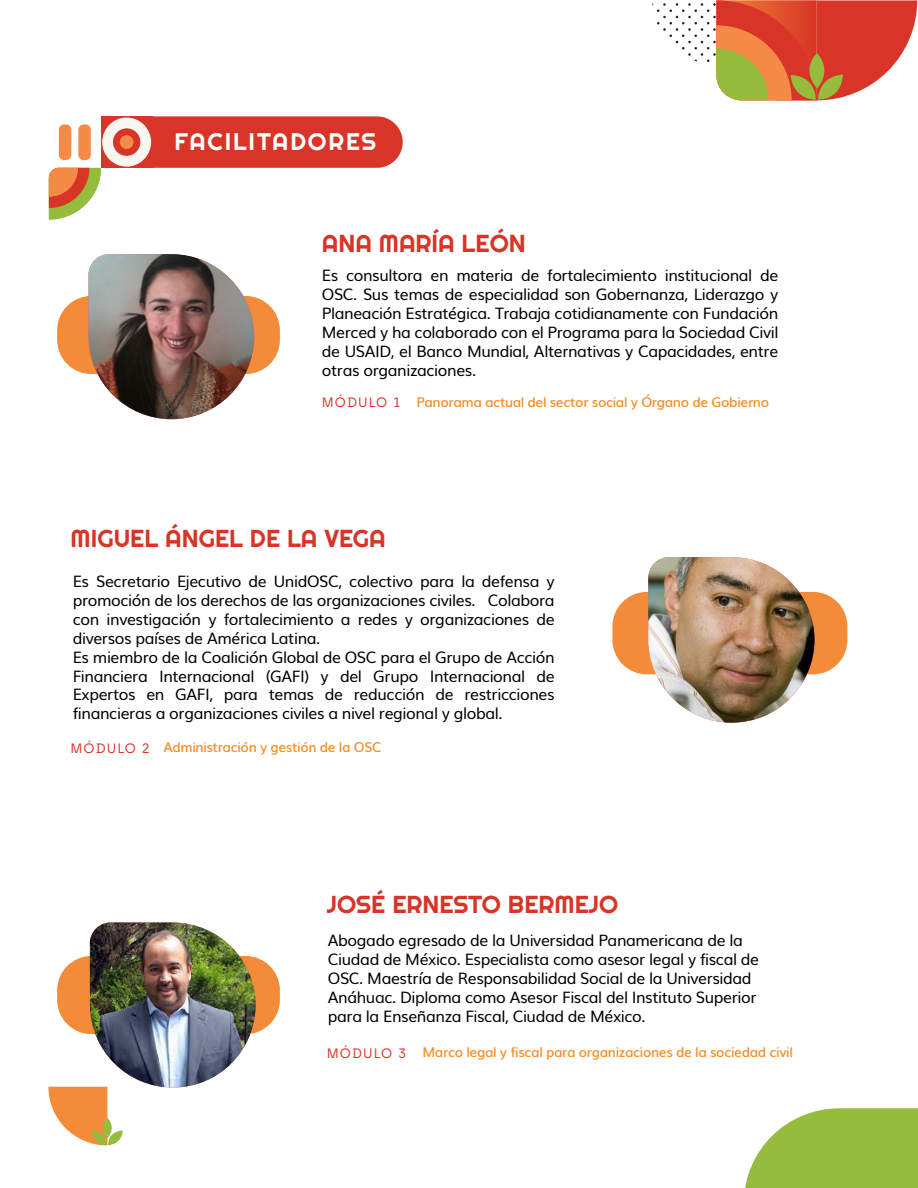
<style>
.page{position:relative;width:918px;height:1188px;background:#fff}
.page>*{position:absolute;margin:0;border:0;box-sizing:border-box;transform-origin:0 0}
.t1{font:24.6px "Righteous";color:#d83427}
.t2{font:24px "Righteous";letter-spacing:.08em;color:#fff}
.t3{font:15.75px/18.9px "Muli";letter-spacing:-.025em;color:#000}
.t4{font:600 13.5px "Muli";letter-spacing:-.025em;color:#f78e2a}
.s1{font-family:"Archia";font-weight:400;font-size:13.65px;color:#d83427}
</style>
<div class="page">
<div style="left:57px;top:296px;width:223px;height:78px;background:#f38b39;border-radius:34px"></div>
<div style="left:57px;top:956px;width:223px;height:78px;background:#f38b39;border-radius:34px"></div>
<img style="left:88px;top:254px;width:166px;height:165px">
<div style="left:612px;top:592px;width:235px;height:82px;background:#f38b39;border-radius:34px"></div>
<img style="left:648px;top:557px;width:167px;height:166px">
<svg style="left:652px;top:0;width:265px;height:101px"></svg>
<div style="left:103px;top:116px;width:300px;height:52px;background:#d83427;border-radius:26px"></div>
<svg style="left:101px;top:116px;width:51px;height:28px"></svg>
<svg style="left:49px;top:118px;width:102px;height:102px"></svg>
<div style="left:120px;top:135px;width:14px;height:14px;background:#f58b47;border-radius:50%"></div>
<img style="left:48px;top:923px;width:208px;height:223px">
<svg style="left:745px;top:1108px;width:173px;height:80px;background:#a3c557"></svg>
<h2 class="t2" style="left:175px;top:127px;width:203px">FACILITADORES</h2>
<h1 class="t1" style="left:322px;top:228px;width:205px">ANA MARÍA LEÓN</h1>
<p class="t3" style="left:322px;top:265px;width:458px;text-align:justify">Es consultora en materia de fortalecimiento institucional de OSC. Sus temas de especialidad son Gobernanza, Liderazgo y Planeación Estratégica. Trabaja cotidianamente con Fundación Merced y ha colaborado con el Programa para la Sociedad Civil de USAID, el Banco Mundial, Alternativas y Capacidades, entre otras organizaciones.</p>
<p class="t4" style="left:322px;top:391px;width:449px"><span class="s1">MÓDULO 1</span> Panorama actual del sector social y Órgano de Gobierno</p>
<h1 class="t1" style="left:71px;top:523px;width:317px">MIGUEL ÁNGEL DE LA VEGA</h1>
<p class="t3" style="left:73px;top:571px;width:484px">Es Secretario Ejecutivo de UnidOSC, colectivo para la defensa y promoción de los derechos de las organizaciones civiles. Colabora con investigación y fortalecimiento a redes y organizaciones de diversos países de América Latina.<br>Es miembro de la Coalición Global de OSC para el Grupo de Acción Financiera Internacional (GAFI) y del Grupo Internacional de Expertos en GAFI, para temas de reducción de restricciones financieras a organizaciones civiles a nivel regional y global.</p>
<p class="t4" style="left:71px;top:736px;width:312px"><span class="s1">MÓDULO 2</span> Administración y gestión de la OSC</p>
<h1 class="t1" style="left:327px;top:889px;width:293px">JOSÉ ERNESTO BERMEJO</h1>
<p class="t3" style="left:328px;top:930px;width:433px">Abogado egresado de la Universidad Panamericana de la Ciudad de México. Especialista como asesor legal y fiscal de OSC. Maestría de Responsabilidad Social de la Universidad Anáhuac. Diploma como Asesor Fiscal del Instituto Superior para la Enseñanza Fiscal, Ciudad de México.</p>
<p class="t4" style="left:327px;top:1041px;width:468px"><span class="s1">MÓDULO 3</span> Marco legal y fiscal para organizaciones de la sociedad civil</p>
</div>
